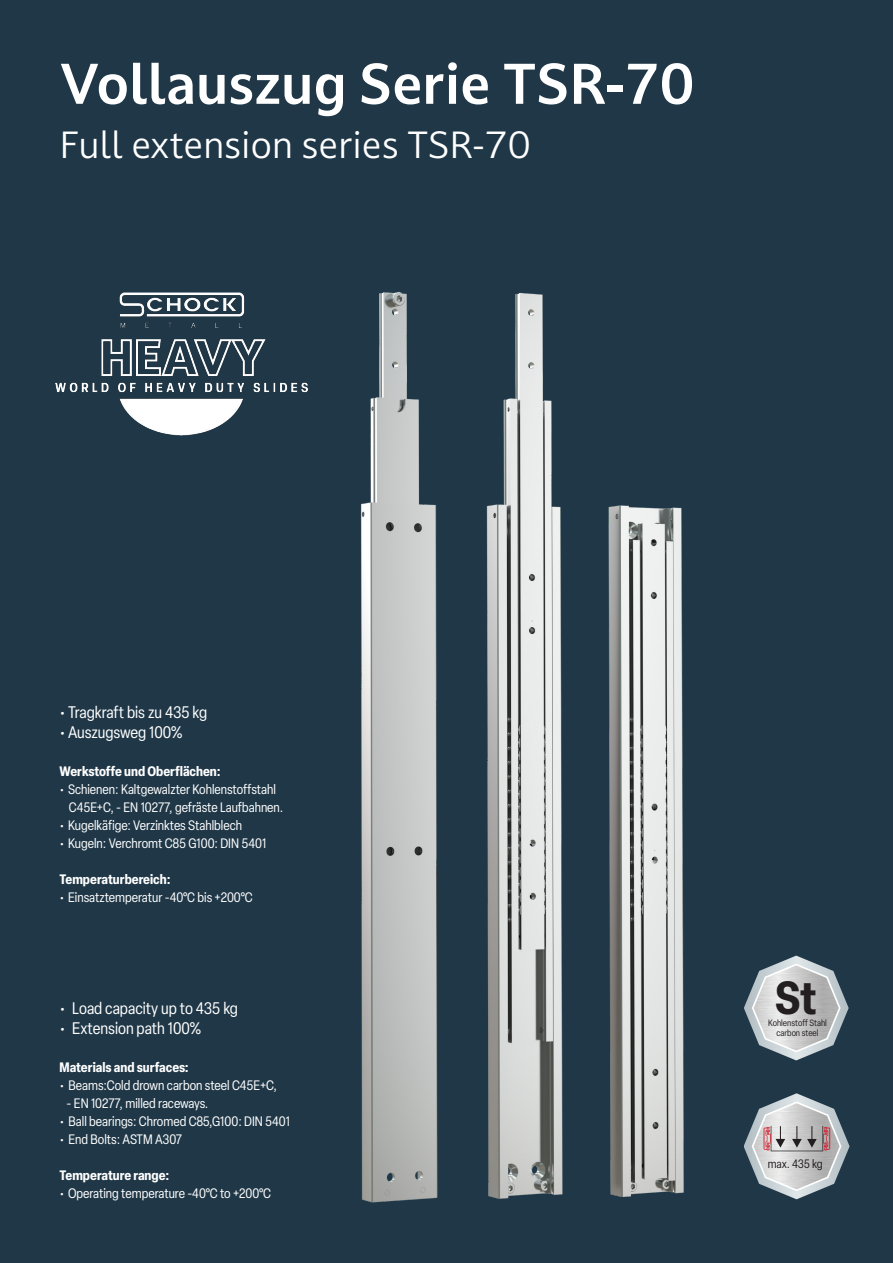
<style>
.page{position:relative;width:893px;height:1263px;background:#1f3747}
.page>*{position:absolute;margin:0;border:0;box-sizing:border-box;transform-origin:0 0}
.t1{font:700 54px "Darkmode Darkmode On";color:#fff}
.t2{font:700 condensed 45.6px "Elza";color:#231f20}
.t3{font:36px "Darkmode Darkmode On";color:#fff}
.t4{font:condensed 16.5px "Elza";color:#fff}
.t5{font:condensed 13.5px "Elza";color:#fff}
.t6{font:700 condensed 13.5px "Elza";color:#fff}
.t7{font:condensed 12px "Elza";letter-spacing:-.015em;color:#231f20}
.t8{font:condensed 9px/9.4px "Elza";color:#231f20;text-align:center}
</style>
<div class="page">
<img style="left:361px;top:292px;width:323px;height:911px">
<svg style="left:744px;top:1093px;width:106px;height:106px"></svg>
<svg style="left:744px;top:955px;width:105px;height:105px"></svg>
<img style="left:56px;top:293px;width:252px;height:142px">
<p class="t1" style="left:60px;top:47px;width:636px">Vollauszug Serie TSR-70</p>
<p class="t3" style="left:60px;top:120px;width:473px">Full extension series TSR-70</p>
<p class="t4" style="left:60px;top:702px;width:149px">• Tragkraft bis zu 435 kg</p>
<p class="t4" style="left:60px;top:721px;width:124px">•Auszugsweg 100%</p>
<p class="t6" style="left:60px;top:762px;width:163px">Werkstoffe und Oberflächen:</p>
<p class="t5" style="left:60px;top:780px;width:218px">• Schienen: Kaltgewalzter Kohlenstoffstahl</p>
<p class="t5" style="left:69px;top:798px;width:216px">C45E+C, - EN 10277, gefräste Laufbahnen.</p>
<p class="t5" style="left:60px;top:816px;width:184px">• Kugelkäfige: Verzinktes Stahlblech</p>
<p class="t5" style="left:60px;top:834px;width:208px">• Kugeln: Verchromt C85 G100: DIN 5401</p>
<p class="t6" style="left:60px;top:870px;width:113px">Temperaturbereich:</p>
<p class="t5" style="left:60px;top:888px;width:195px">• Einsatztemperatur -40°C bis +200°C</p>
<p class="t4" style="left:60px;top:997px;width:180px">• Load capacity up to 435 kg</p>
<p class="t4" style="left:60px;top:1017px;width:143px">• Extension path 100%</p>
<p class="t6" style="left:60px;top:1057px;width:131px">Materials and surfaces:</p>
<p class="t5" style="left:60px;top:1076px;width:219px">• Beams:Cold drown carbon steel C45E+C,</p>
<p class="t5" style="left:67px;top:1094px;width:143px">- EN 10277, milled raceways.</p>
<p class="t5" style="left:60px;top:1112px;width:232px">• Ball bearings: Chromed C85,G100: DIN 5401</p>
<p class="t5" style="left:60px;top:1130px;width:124px">• End Bolts: ASTM A307</p>
<p class="t6" style="left:60px;top:1165px;width:111px">Temperature range:</p>
<p class="t5" style="left:60px;top:1184px;width:213px">• Operating temperature -40°C to +200°C</p>
<p class="t2" style="left:775px;top:972px;width:43px">St</p>
<p class="t8" style="left:768px;top:1018px;width:60px">Kohlenstoff Stahl carbon steel</p>
<p class="t7" style="left:768px;top:1156px;width:57px">max. 435 kg</p>
</div>
